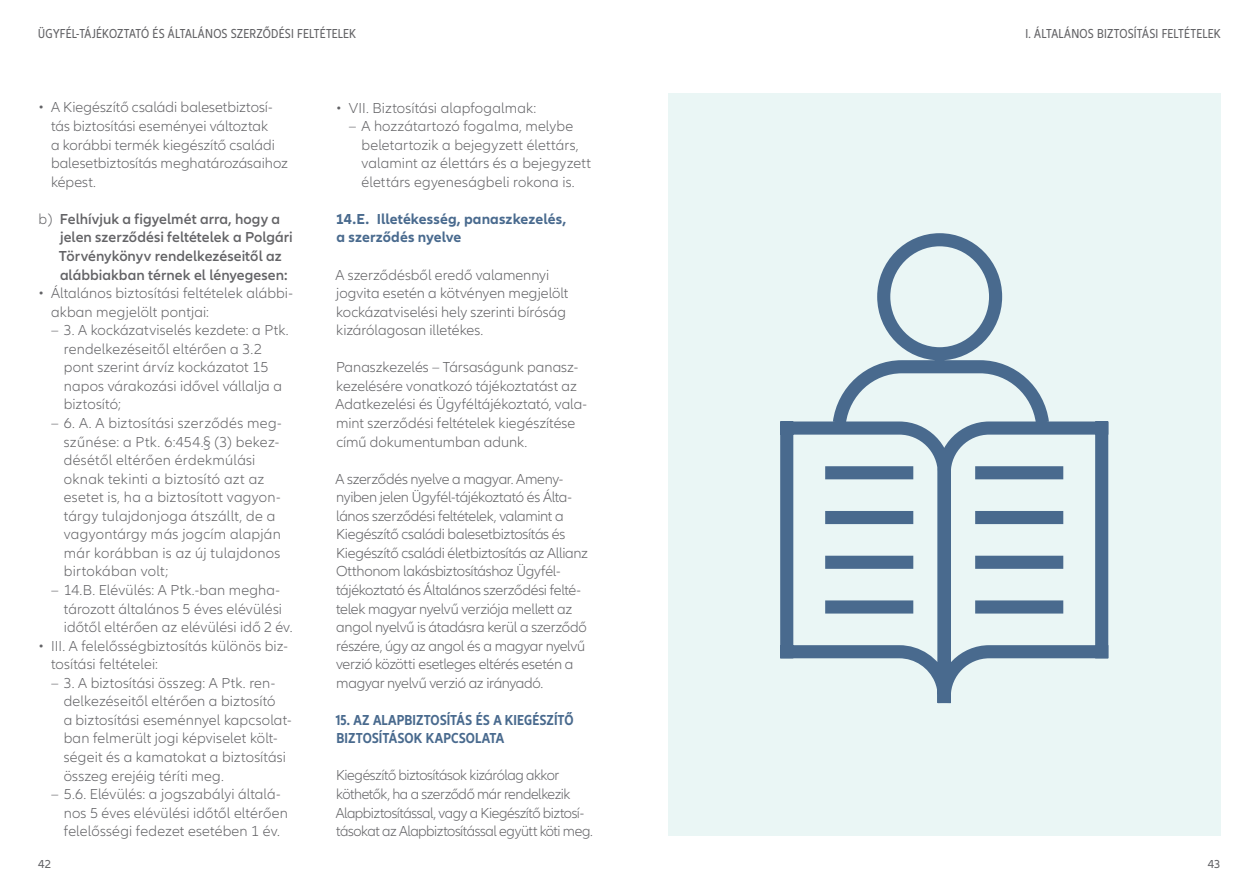
<style>
.page{position:relative;width:1259px;height:893px;background:#fff}
.page>*{position:absolute;margin:0;border:0;box-sizing:border-box;transform-origin:0 0}
.t1{font:300 15px/18.6px "Allianz Neo";color:#636366}
.t2{font:300 15px/18.6px "Allianz Neo";letter-spacing:-.025em;color:#636366}
.t3{font:300 15px/18.6px "Allianz Neo";letter-spacing:.02em;color:#636366}
.t4{font:300 15px/18.6px "Allianz Neo";letter-spacing:-.03em;color:#636366}
.t5{font:600 15px/18.6px "Allianz Neo";letter-spacing:.005em;color:#636366}
.t6{font:700 condensed 15px/18.6px "Allianz Neo";color:#496a8e}
.t7{font:700 15px/18.6px "Allianz Neo";letter-spacing:.005em;color:#496a8e}
.t8{font:condensed 13.5px "Allianz Neo";letter-spacing:.015em;color:#636366}
.t9{font:12px "Allianz Neo";color:#636366}
.s1{font-weight:300}
</style>
<div class="page">
<div style="left:668px;top:94px;width:552px;height:742px;background:#eaf6f5"></div>
<svg style="left:834px;top:233px;width:214px;height:182px"></svg>
<svg style="left:780px;top:415px;width:329px;height:289px"></svg>
<p class="t8" style="left:38px;top:26px;width:319px">ÜGYFÉL-TÁJÉKOZTATÓ ÉS ÁLTALÁNOS SZERZŐDÉSI FELTÉTELEK</p>
<p class="t8" style="left:1025px;top:26px;width:48px">I. ÁLTALÁNOS</p>
<p class="t8" style="left:1097px;top:26px;width:7px">BIZTOS</p>
<p class="t8" style="left:1133px;top:26px;width:10px">ÍTÁSI</p>
<p class="t8" style="left:1161px;top:26px;width:24px">FE LTÉTE</p>
<p class="t8" style="left:1202px;top:26px;width:13px">LEK</p>
<p class="t1" style="left:51px;top:99px;width:238px;text-indent:-13px">• A Kiegészítő családi balesetbiztosí&shy;tás biztosítási eseményei változtak<br>a korábbi termék kiegészítő családi balesetbiztosítás meghatározásaihoz képest.</p>
<p class="t5" style="left:59px;top:210px;width:236px;text-indent:-20px"><span class="s1">b)</span> Felhívjuk a figyelmét arra, hogy a jelen szerződési feltételek a Polgári Törvénykönyv rendelkezéseitől az alábbiakban térnek el lényegesen:</p>
<p class="t1" style="left:51px;top:284px;width:243px;text-indent:-13px">• Általános biztosítási feltételek alábbi&shy;akban megjelölt pontjai:</p>
<p class="t1" style="left:64px;top:321px;width:226px;text-indent:-13px">– 3. A kockázatviselés kezdete: a Ptk. rendelkezéseitől eltérően a 3.2 pont szerint árvíz kockázatot 15 napos várakozási idővel vállalja a biztosító;</p>
<p class="t3" style="left:64px;top:414px;width:219px;text-indent:-13px">– 6. A. A biztosítási szerződés meg&shy;szűnése: a Ptk. 6:454.§ (3) bekez&shy;désétől eltérően érdekmúlási oknak tekinti a biztosító azt az esetet is, ha a biztosított vagyon&shy;tárgy tulajdonjoga átszállt, de a vagyontárgy más jogcím alapján már korábban is az új tulajdonos birtokában volt;</p>
<p class="t1" style="left:64px;top:581px;width:230px;text-indent:-13px">– 14.B. Elévülés: A Ptk.-ban megha&shy;tározott általános 5 éves elévülési időtől eltérően az elévülési idő 2 év.</p>
<p class="t1" style="left:51px;top:637px;width:238px;text-indent:-13px">• III. A felelősségbiztosítás különös biz&shy;tosítási feltételei:</p>
<p class="t1" style="left:64px;top:674px;width:229px;text-indent:-13px">– 3. A biztosítási összeg: A Ptk. ren&shy;delkezéseitől eltérően a biztosító<br>a biztosítási eseménnyel kapcsolat&shy;ban felmerült jogi képviselet költ&shy;ségeit és a kamatokat a biztosítási összeg erejéig téríti meg.</p>
<p class="t1" style="left:64px;top:785px;width:225px;text-indent:-13px">– 5.6. Elévülés: a jogszabályi általá&shy;nos 5 éves elévülési időtől eltérően felelősségi fedezet esetében 1 év.</p>
<p class="t1" style="left:336px;top:99px;width:202px">• VII. Biztosítási alapfogalmak:</p>
<p class="t1" style="left:361px;top:117px;width:231px;text-indent:-13px">– A hozzátartozó fogalma, melybe beletartozik a bejegyzett élettárs, valamint az élettárs és a bejegyzett élettárs egyeneságbeli rokona is.</p>
<p class="t7" style="left:336px;top:210px;width:232px">14.E. Illetékesség, panaszkezelés, a szerződés nyelve</p>
<p class="t1" style="left:336px;top:266px;width:234px">A szerződésből eredő valamennyi jogvita esetén a kötvényen megjelölt kockázatviselési hely szerinti bíróság kizárólagosan illetékes.</p>
<p class="t1" style="left:336px;top:358px;width:253px">Panaszkezelés – Társaságunk panasz&shy;kezelésére vonatkozó tájékoztatást az Adatkezelési és Ügyféltájékoztató, vala&shy;mint szerződési feltételek kiegészítése című dokumentumban adunk.</p>
<p class="t2" style="left:336px;top:470px;width:254px">A szerződés nyelve a magyar. Amen - nyiben jelen Ügyfél-tájékoztató és Álta&shy;lános szerződési feltételek, valamint a Kiegészítő családi balesetbiztosítás és Kiegészítő családi életbiztosítás az Allianz Otthonom lakásbiztosításhoz Ügyfél&shy;tájékoztató és Általános szerződési felté&shy;telek magyar nyelvű verziója mellett az angol nyelvű is átadásra kerül a szerződő részére, úgy az angol és a magyar nyelvű verzió közötti esetleges eltérés esetén a magyar nyelvű verzió az irányadó.</p>
<p class="t6" style="left:336px;top:711px;width:239px">15. AZ ALAPBIZTOSÍTÁS ÉS A KIEGÉSZÍTŐ<br>BIZTOSÍTÁSOK KAPCSOLATA</p>
<p class="t4" style="left:336px;top:767px;width:259px">Kiegészítő biztosítások kizárólag akkor köthetők, ha a szerződő már rendelkezik Alapbiztosítással, vagy a Kiegészítő biztosí&shy;tásokat az Alapbiztosítással együtt köti meg.</p>
<p class="t9" style="left:38px;top:857px;width:14px">42</p>
<p class="t9" style="left:1207px;top:857px;width:14px">43</p>
</div>
